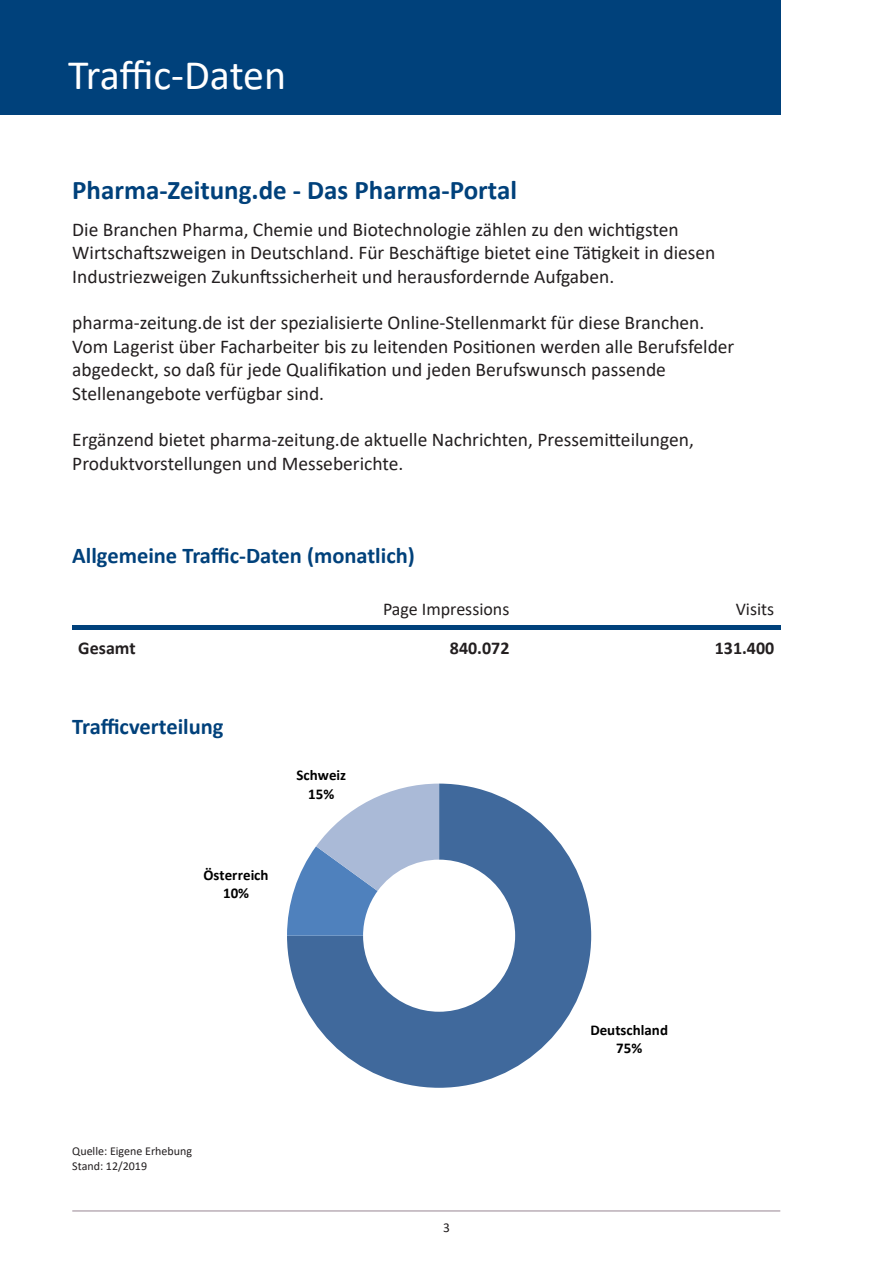
<style>
.page{position:relative;width:893px;height:1263px;background:#fff}
.page>*{position:absolute;margin:0;border:0;box-sizing:border-box;transform-origin:0 0}
.t1{font:42px "Calibri";letter-spacing:-.01em;color:#fff}
.t2{font:700 27px "Calibri";color:#00417b}
.t3{font:700 22.5px "Calibri";color:#00417b}
.t4{font:19.5px/23.4px "Calibri";color:#231f20}
.t5{font:18px "Calibri";color:#231f20}
.t6{font:700 18px "Calibri";color:#231f20}
.t7{font:700 15px/18.3px "Calibri";color:#000;text-align:center}
.t8{font:13.5px "Calibri";color:#231f20}
.t9{font:12px/14.4px "Calibri";color:#231f20}
</style>
<div class="page">
<div style="left:0;top:0;width:780px;height:115px;background:#00417b"></div>
<hr style="left:72px;top:1210px;width:708px;height:2px;background:#baaeb6">
<div style="left:72px;top:625px;width:708px;height:5px;background:#00417b"></div>
<svg style="left:287px;top:783px;width:304px;height:305px;fill:#40699c"></svg>
<svg style="left:287px;top:783px;width:152px;height:153px"></svg>
<h1 class="t1" style="left:68px;top:46px;width:220px">Traffic-Daten</h1>
<h2 class="t2" style="left:72px;top:171px;width:446px">Pharma-Zeitung.de - Das Pharma-Portal</h2>
<p class="t4" style="left:72px;top:217px;width:645px">Die Branchen Pharma, Chemie und Biotechnologie zählen zu den wichtigsten<br>Wirtschaftszweigen in Deutschland. Für Beschäftige bietet eine Tätigkeit in diesen<br>Industriezweigen Zukunftssicherheit und herausfordernde Aufgaben.</p>
<p class="t4" style="left:72px;top:311px;width:664px">pharma-zeitung.de ist der spezialisierte Online-Stellenmarkt für diese Branchen.<br>Vom Lagerist über Facharbeiter bis zu leitenden Positionen werden alle Berufsfelder abgedeckt, so daß für jede Qualifikation und jeden Berufswunsch passende Stellenangebote verfügbar sind.</p>
<p class="t4" style="left:72px;top:428px;width:623px">Ergänzend bietet pharma-zeitung.de aktuelle Nachrichten, Pressemitteilungen,<br>Produktvorstellungen und Messeberichte.</p>
<p class="t3" style="left:72px;top:540px;width:344px">Allgemeine Traffic-Daten (monatlich)</p>
<p class="t5" style="left:383px;top:597px;width:128px">Page I mpressions</p>
<p class="t5" style="left:736px;top:597px;width:40px">Visits</p>
<p class="t6" style="left:78px;top:635px;width:59px">Gesamt</p>
<p class="t6" style="left:450px;top:635px;width:61px">840.072</p>
<p class="t6" style="left:715px;top:635px;width:61px">131.400</p>
<p class="t3" style="left:72px;top:711px;width:153px">Trafficverteilung</p>
<p class="t7" style="left:203px;top:865px;width:67px">Österreich<br>10%</p>
<p class="t7" style="left:296px;top:766px;width:51px">Schweiz<br>15%</p>
<p class="t9" style="left:72px;top:1144px;width:121px">Quelle: Eigene Erhebung<br>Stand: 12/2019</p>
<p class="t8" style="left:443px;top:1218px;width:8px">3</p>
<p class="t7" style="left:590px;top:1020px;width:79px">Deutschland<br>75%</p>
</div>
